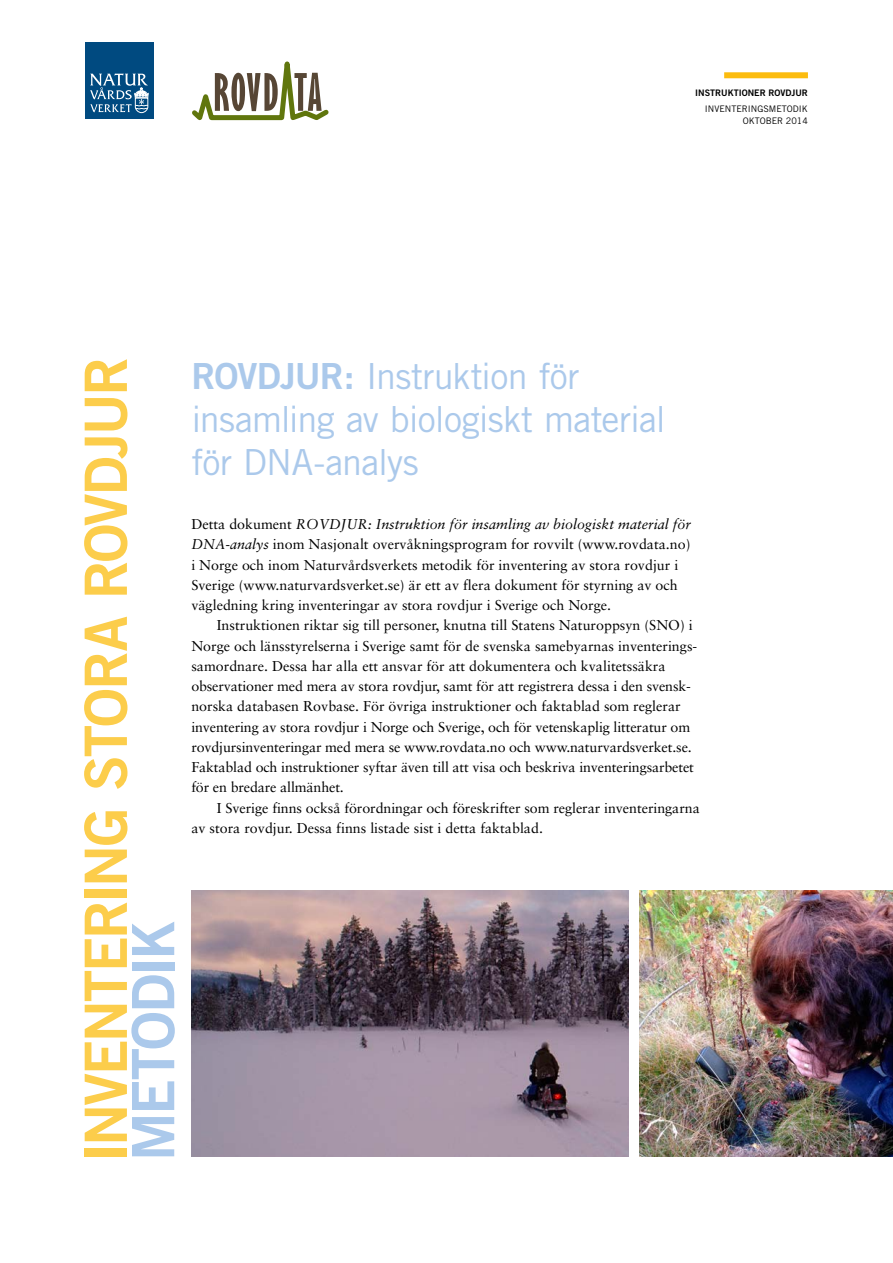
<style>
.page{position:relative;width:893px;height:1263px;background:#fff}
.page>*{position:absolute;margin:0;border:0;box-sizing:border-box;transform-origin:0 0}
.t1{font:58.5px "Trade Gothic Bold Two";letter-spacing:-.04em;color:#fccd4b}
.t2{font:58.5px "Trade Gothic Bold Two";letter-spacing:-.04em;color:#abc9eb}
.t3{font:36px/43.2px "Trade Gothic";letter-spacing:-.025em;color:#abc9eb}
.t4{font:14.25px/20.2px "Sabon";color:#000}
.t5{font:9px/12px "Trade Gothic";color:#000;text-align:right}
.t6{font:9px "Trade Gothic Bold Two";color:#000}
.s1{font-family:"Trade Gothic Bold Two"}
.s2{font-style:italic}
</style>
<div class="page">
<div style="left:85px;top:43px;width:68px;height:76px;background:#004a80"></div>
<svg style="left:90px;top:74px;width:59px;height:39px"></svg>
<div style="left:724px;top:72px;width:84px;height:6px;background:#fcbc0f"></div>
<svg style="left:192px;top:61px;width:137px;height:59px"></svg>
<img style="left:191px;top:891px;width:437px;height:266px">
<img style="left:640px;top:891px;width:253px;height:266px">
<p class="t6" style="left:695px;top:87px;width:114px">INSTRUKTIONER ROVDJUR</p>
<p class="t5" style="left:705px;top:102px;width:105px">INVENTERINGSMETODIK<br>OKTOBER 2014</p>
<h1 class="t1" style="left:70px;top:1162px;width:807px;rotate:-90deg">INVENTERING STORA ROVDJUR</h1>
<h1 class="t2" style="left:117px;top:1161px;width:242px;rotate:-90deg">METODIK</h1>
<h2 class="t3" style="left:191px;top:354px;width:476px"><span class="s1">ROVDJUR:</span> Instruktion för insamling av biologiskt material för DNA-analys</h2>
<p class="t4" style="left:191px;top:514px;width:501px">Detta dokument <span class="s2">ROVDJUR: Instruktion för insamling av biologiskt material för DNA-analys</span> inom Nasjonalt overvåkningsprogram for rovvilt (www.rovdata.no) i Norge och inom Naturvårdsverkets metodik för inventering av stora rovdjur i Sverige (www.naturvardsverket.se) är ett av flera dokument för styrning av och vägledning kring inventeringar av stora rovdjur i Sverige och Norge.</p>
<p class="t4" style="left:191px;top:615px;width:507px;text-indent:26px">Instruktionen riktar sig till personer, knutna till Statens Naturoppsyn (SNO) i Norge och länsstyrelserna i Sverige samt för de svenska samebyarnas inventerings&shy;samordnare. Dessa har alla ett ansvar för att dokumentera och kvalitetssäkra observationer med mera av stora rovdjur, samt för att registrera dessa i den svensk&shy;norska databasen Rovbase. För övriga instruktioner och faktablad som reglerar inventering av stora rovdjur i Norge och Sverige, och för vetenskaplig litteratur om rovdjursinventeringar med mera se www.rovdata.no och www.naturvardsverket.se.<br>Faktablad och instruktioner syftar även till att visa och beskriva inventeringsarbetet för en bredare allmänhet.</p>
<p class="t4" style="left:191px;top:797px;width:510px;text-indent:26px">I Sverige finns också förordningar och föreskrifter som reglerar inventeringarna av stora rovdjur. Dessa finns listade sist i detta faktablad.</p>
</div>
